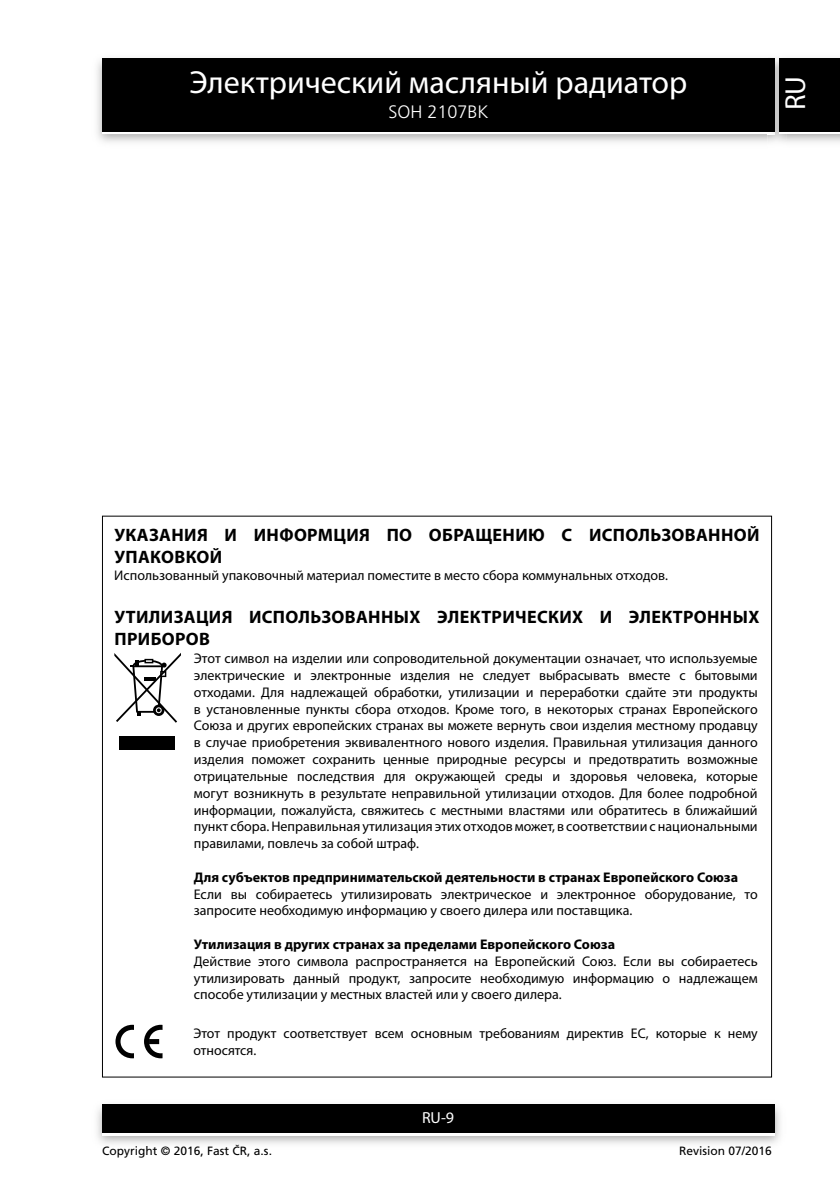
<style>
.page{position:relative;width:840px;height:1191px;background:#fff}
.page>*{position:absolute;margin:0;border:0;box-sizing:border-box;transform-origin:0 0}
.t1{font:32px "Myriad Pro";color:#fff}
.t2{font:29px "Myriad Pro";color:#fff}
.nadpis_9{font:700 18px/21.6px "Myriad Pro";letter-spacing:.02em;color:#000}
.t3{font:300 18px "Frutiger CE";color:#fff}
.t4{font:16px "Myriad Pro";color:#fff}
.t5{font:14px/16.8px "Myriad Pro";color:#000;text-align:justify}
.t6{font:700 14px "Myriad Pro";color:#000}
.t7{font:12px "Frutiger CE";color:#000}
</style>
<div class="page">
<div style="left:102px;top:61px;width:672px;height:73px;background:linear-gradient(to right,#000,#000)"></div>
<div style="left:102px;top:58px;width:672px;height:73px;background:#000"></div>
<img style="left:97px;top:1104px;width:683px;height:40px">
<div style="left:102px;top:1107px;width:672px;height:28px;background:linear-gradient(to right,#fff,#fff)"></div>
<div style="left:102px;top:1104px;width:672px;height:28px;background:#000"></div>
<img style="left:767px;top:55px;width:18px;height:90px">
<svg style="left:767px;top:131px;width:7px;height:3px"></svg>
<img style="left:767px;top:58px;width:7px;height:3px">
<img style="left:767px;top:61px;width:7px;height:70px">
<div style="left:778px;top:61px;width:61px;height:73px;background:linear-gradient(to right,#000,#000)"></div>
<div style="left:778px;top:58px;width:61px;height:73px;background:#000"></div>
<svg style="left:114px;top:653px;width:67px;height:69px"></svg>
<div style="left:119px;top:736px;width:56px;height:14px;background:#000"></div>
<svg style="left:115px;top:1024px;width:19px;height:34px"></svg>
<svg style="left:144px;top:1024px;width:18px;height:34px"></svg>
<div style="left:149px;top:1039px;width:10px;height:5px;background:#000"></div>
<h1 class="t1" style="left:189px;top:62px;width:499px">Электрический масляный радиатор</h1>
<p class="t3" style="left:388px;top:102px;width:102px">SOH 2107BK</p>
<h2 class="t2" style="left:777px;top:110px;width:36px;rotate:-90deg">RU</h2>
<p class="nadpis_9" style="left:114px;top:524px;width:646px">УКАЗАНИЯ И ИНФОРМЦИЯ ПО ОБРАЩЕНИЮ С ИСПОЛЬЗОВАННОЙ<br>УПАКОВКОЙ</p>
<p class="t5" style="left:114px;top:566px;width:553px">Использованный упаковочный материал поместите в место сбора коммунальных отходов.</p>
<p class="nadpis_9" style="left:114px;top:605px;width:646px">УТИЛИЗАЦИЯ ИСПОЛЬЗОВАННЫХ ЭЛЕКТРИЧЕСКИХ И ЭЛЕКТРОННЫХ<br>ПРИБОРОВ</p>
<p class="t5" style="left:194px;top:650px;width:565px">Этот символ на изделии или сопроводительной документации означает, что используемые электрические и электронные изделия не следует выбрасывать вместе с бытовыми отходами. Для надлежащей обработки, утилизации и переработки сдайте эти продукты в установленные пункты сбора отходов. Кроме того, в некоторых странах Европейского Союза и других европейских странах вы можете вернуть свои изделия местному продавцу в случае приобретения эквивалентного нового изделия. Правильная утилизация данного изделия поможет сохранить ценные природные ресурсы и предотвратить возможные отрицательные последствия для окружающей среды и здоровья человека, которые могут возникнуть в результате неправильной утилизации отходов. Для более подробной информации, пожалуйста, свяжитесь с местными властями или обратитесь в ближайший пункт сбора. Неправильная утилизация этих отходов может, в соответствии с национальными правилами, повлечь за собой штраф.</p>
<p class="t6" style="left:194px;top:868px;width:545px">Для субъектов предпринимательской деятельности в странах Европейского Союза</p>
<p class="t5" style="left:194px;top:885px;width:565px">Если вы собираетесь утилизировать электрическое и электронное оборудование, то запросите необходимую информацию у своего дилера или поставщика.</p>
<p class="t6" style="left:194px;top:935px;width:422px">Утилизация в других странах за пределами Европейского Союза</p>
<p class="t5" style="left:194px;top:952px;width:565px">Действие этого символа распространяется на Европейский Союз. Если вы собираетесь утилизировать данный продукт, запросите необходимую информацию о надлежащем способе утилизации у местных властей или у своего дилера.</p>
<p class="t5" style="left:193px;top:1025px;width:565px">Этот продукт соответствует всем основным требованиям директив ЕС, которые к нему относятся.</p>
<p class="t4" style="left:422px;top:1108px;width:34px">RU-9</p>
<p class="t7" style="left:102px;top:1144px;width:171px">Copyright © 2016, Fast ČR, a.s.</p>
<p class="t7" style="left:678px;top:1144px;width:94px">Revision 07/2016</p>
</div>
